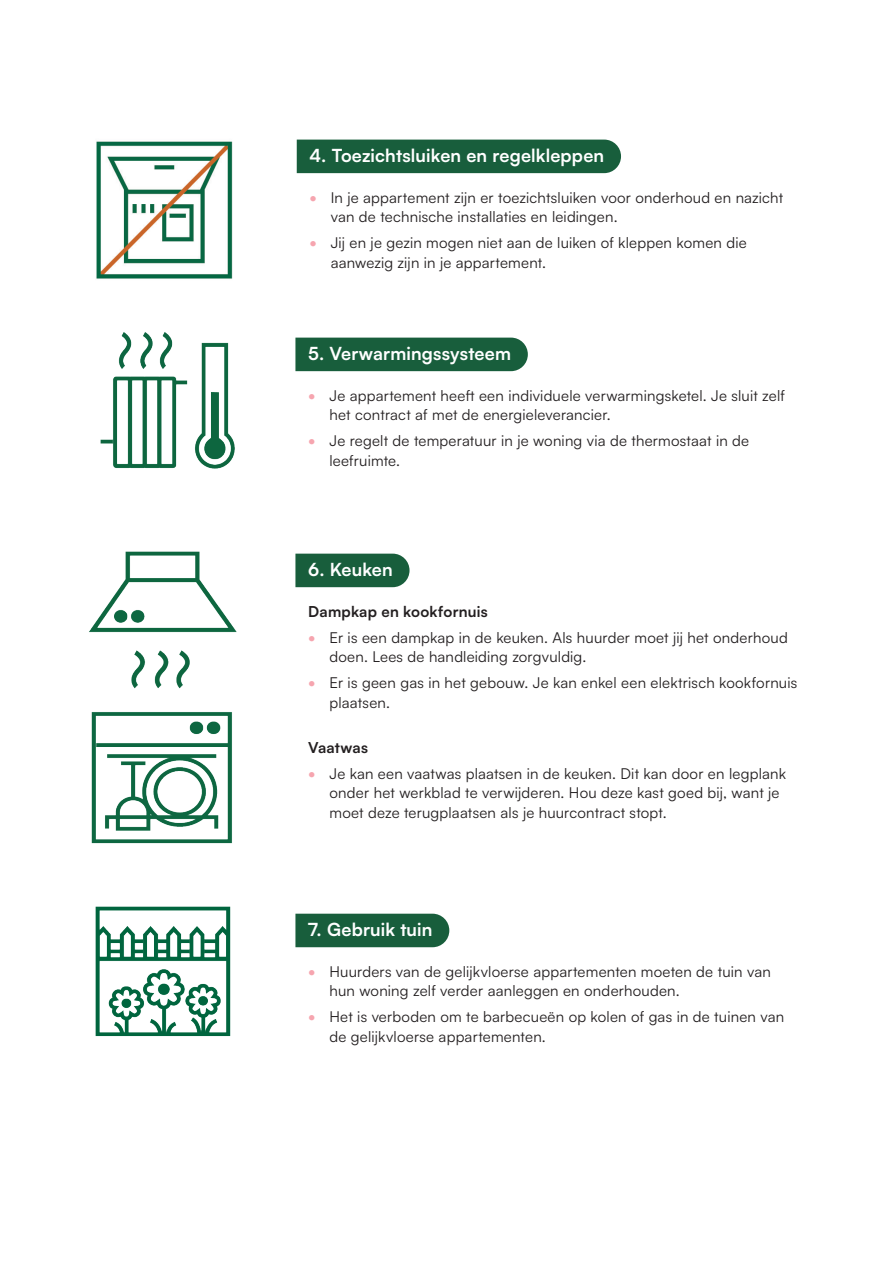
<style>
.page{position:relative;width:893px;height:1263px;background:#fff}
.page>*{position:absolute;margin:0;border:0;box-sizing:border-box;transform-origin:0 0}
.Titel_met_arcering{font:700 18px "Satoshi";letter-spacing:.01em;color:#fff}
.t1{font:15px/19.5px "Satoshi";letter-spacing:.015em;color:#231f20}
.opsomming_ROZE{font:700 15px "Satoshi";letter-spacing:.015em;color:#231f20}
.s1{font-weight:900;font-size:15.75px;color:#f6a5af}
</style>
<div class="page">
<div style="left:295px;top:554px;width:114px;height:33px;background:#185e3c"></div>
<img style="left:89px;top:551px;width:148px;height:138px">
<img style="left:91px;top:712px;width:141px;height:132px">
<div style="left:297px;top:140px;width:324px;height:33px;background:#185e3c"></div>
<img style="left:96px;top:141px;width:137px;height:138px">
<div style="left:295px;top:338px;width:233px;height:33px;background:#185e3c"></div>
<img style="left:100px;top:332px;width:135px;height:137px">
<img style="left:95px;top:906px;width:136px;height:131px">
<div style="left:295px;top:914px;width:154px;height:33px;background:#185e3c"></div>
<p class="Titel_met_arcering" style="left:309px;top:142px;width:296px">4. Toezichtsluiken en regelkleppen</p>
<p class="t1" style="left:331px;top:187px;width:454px;text-indent:-21px"><span class="s1">•</span> In je appartement zijn er toezichtsluiken voor onderhoud en nazicht van de technische installaties en leidingen.</p>
<p class="t1" style="left:331px;top:232px;width:417px;text-indent:-21px"><span class="s1">•</span> Jij en je gezin mogen niet aan de luiken of kleppen komen die aanwezig zijn in je appartement.</p>
<p class="Titel_met_arcering" style="left:308px;top:340px;width:204px">5. Verwarmingssysteem</p>
<p class="t1" style="left:329px;top:385px;width:457px;text-indent:-21px"><span class="s1">•</span> Je appartement heeft een individuele verwarmingsketel. Je sluit zelf het contract af met de energieleverancier.</p>
<p class="t1" style="left:329px;top:430px;width:421px;text-indent:-21px"><span class="s1">•</span> Je regelt de temperatuur in je woning via de thermostaat in de leefruimte.</p>
<p class="Titel_met_arcering" style="left:308px;top:556px;width:86px">6. Keuken</p>
<p class="opsomming_ROZE" style="left:308px;top:600px;width:181px">Dampkap en kookfornuis</p>
<p class="t1" style="left:329px;top:627px;width:460px;text-indent:-21px"><span class="s1">•</span> Er is een dampkap in de keuken. Als huurder moet jij het onderhoud doen. Lees de handleiding zorgvuldig.</p>
<p class="t1" style="left:329px;top:672px;width:469px;text-indent:-21px"><span class="s1">•</span> Er is geen gas in het gebouw. Je kan enkel een elektrisch kookfornuis plaatsen.</p>
<p class="opsomming_ROZE" style="left:308px;top:737px;width:61px">Vaatwas</p>
<p class="t1" style="left:329px;top:763px;width:458px;text-indent:-21px"><span class="s1">•</span> Je kan een vaatwas plaatsen in de keuken. Dit kan door en legplank onder het werkblad te verwijderen. Hou deze kast goed bij, want je moet deze terugplaatsen als je huurcontract stopt.</p>
<p class="Titel_met_arcering" style="left:308px;top:916px;width:126px">7. Gebruik tuin</p>
<p class="t1" style="left:329px;top:961px;width:443px;text-indent:-21px"><span class="s1">•</span> Huurders van de gelijkvloerse appartementen moeten de tuin van hun woning zelf verder aanleggen en onderhouden.</p>
<p class="t1" style="left:329px;top:1006px;width:456px;text-indent:-21px"><span class="s1">•</span> Het is verboden om te barbecueën op kolen of gas in de tuinen van de gelijkvloerse appartementen.</p>
</div>
